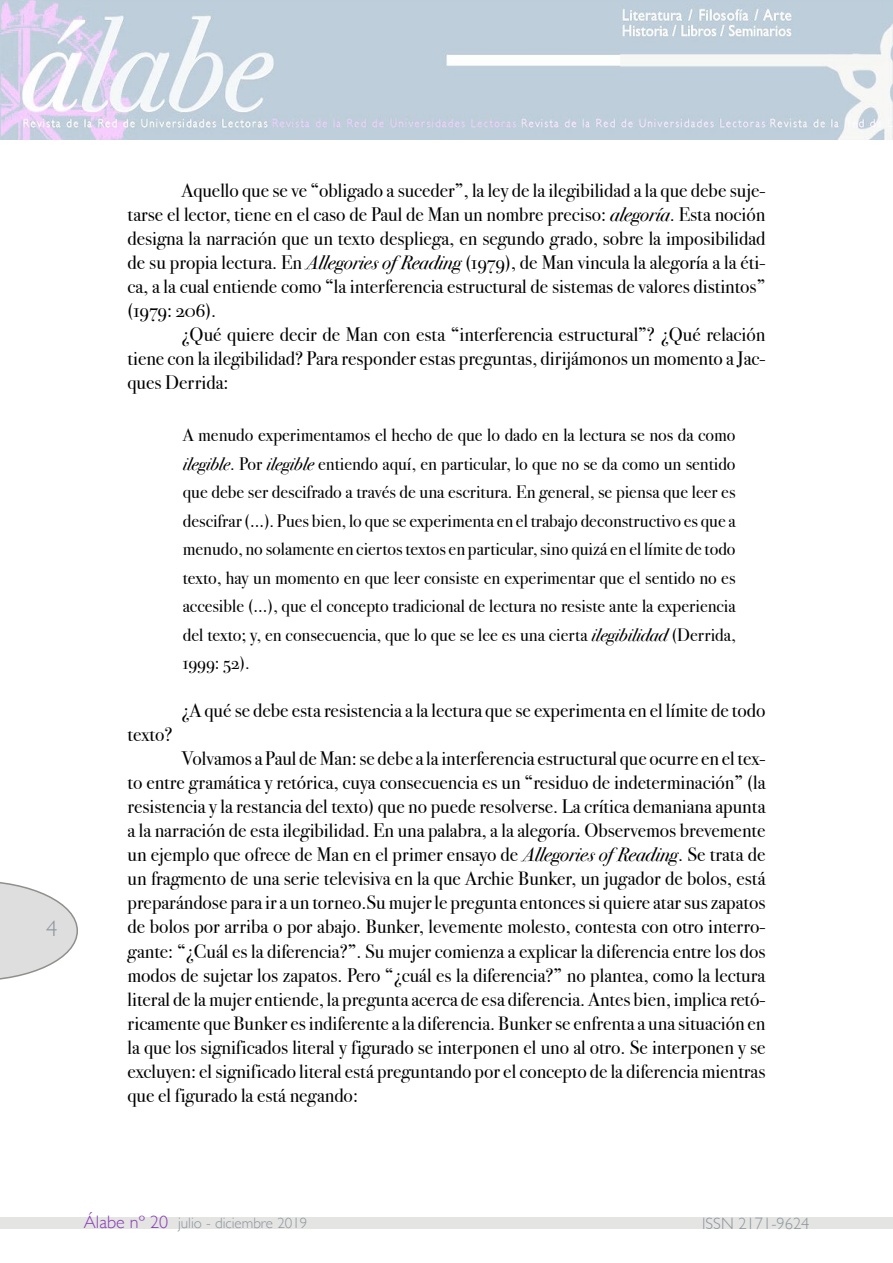
<style>
.page{position:relative;width:893px;height:1263px;background:#fff}
.page>*{position:absolute;margin:0;border:0;box-sizing:border-box;transform-origin:0 0}
.t1{font:300 22.5px "Gill Sans";color:#8a949d}
.t2{font:19.5px/24px "Bodoni Svty Two OSITCTT Book";color:#000;text-align:justify}
.t3{font:18px/28.5px "Bodoni Svty Two OSITCTT Book";color:#000;text-align:justify}
.t4{font:300 16.5px "Gill Sans";color:#8c959c}
.t5{font:300 15px "Gill Sans";color:#8c959c}
.s1{font-family:"Bodoni Svty Two OSITCTT Book It"}
.s2{font-size:18px;color:#893ab6}
</style>
<div class="page">
<svg style="left:0;top:882px;width:78px;height:98px"></svg>
<div style="left:0;top:1218px;width:893px;height:11px;background:#e4e4e3"></div>
<img style="left:0;top:0;width:893px;height:139px">
<p class="t1" style="left:46px;top:911px;width:13px">4</p>
<p class="t2" style="left:128px;top:178px;width:639px;text-indent:54px">Aquello que se ve “obligado a suceder”, la ley de la ilegibilidad a la que debe suje&shy;tarse el lector, tiene en el caso de Paul de Man un nombre preciso: <span class="s1">alegoría</span>. Esta noción designa la narración que un texto despliega, en segundo grado, sobre la imposibilidad de su propia lectura. En <span class="s1">Allegories of Reading</span> (1979), de Man vincula la alegoría a la éti&shy;ca, a la cual entiende como “la interferencia estructural de sistemas de valores distintos” (1979: 206).</p>
<p class="t2" style="left:128px;top:322px;width:639px;text-indent:54px">¿Qué quiere decir de Man con esta “interferencia estructural”? ¿Qué relación tiene con la ilegibilidad? Para responder estas preguntas, dirijámonos un momento a Jac&shy;ques Derrida:</p>
<p class="t3" style="left:183px;top:421px;width:554px">A menudo experimentamos el hecho de que lo dado en la lectura se nos da como <span class="s1">ilegible</span>. Por <span class="s1">ilegible</span> entiendo aquí, en particular, lo que no se da como un sentido que debe ser descifrado a través de una escritura. En general, se piensa que leer es descifrar (…). Pues bien, lo que se experimenta en el trabajo deconstructivo es que a menudo, no solamente en ciertos textos en particular, sino quizá en el límite de todo texto, hay un momento en que leer consiste en experimentar que el sentido no es accesible (…), que el concepto tradicional de lectura no resiste ante la experiencia del texto; y, en consecuencia, que lo que se lee es una cierta <span class="s1">ilegibilidad</span> (Derrida, 1999: 52).</p>
<p class="t2" style="left:182px;top:699px;width:585px">¿A qué se debe esta resistencia a la lectura que se experimenta en el límite de todo</p>
<p class="t2" style="left:128px;top:723px;width:46px">texto?</p>
<p class="t2" style="left:128px;top:747px;width:639px;text-indent:54px">Volvamos a Paul de Man: se debe a la interferencia estructural que ocurre en el tex&shy;to entre gramática y retórica, cuya consecuencia es un “residuo de indeterminación” (la resistencia y la restancia del texto) que no puede resolverse. La crítica demaniana apunta a la narración de esta ilegibilidad. En una palabra, a la alegoría. Observemos brevemente un ejemplo que ofrece de Man en el primer ensayo de <span class="s1">Allegories of Reading</span>. Se trata de un fragmento de una serie televisiva en la que Archie Bunker, un jugador de bolos, está preparándose para ir a un torneo.Su mujer le pregunta entonces si quiere atar sus zapatos de bolos por arriba o por abajo. Bunker, levemente molesto, contesta con otro interro&shy;gante: “¿Cuál es la diferencia?”. Su mujer comienza a explicar la diferencia entre los dos modos de sujetar los zapatos. Pero “¿cuál es la diferencia?” no plantea, como la lectura literal de la mujer entiende, la pregunta acerca de esa diferencia. Antes bien, implica retó&shy;ricamente que Bunker es indiferente a la diferencia. Bunker se enfrenta a una situación en la que los significados literal y figurado se interponen el uno al otro. Se interponen y se excluyen: el significado literal está preguntando por el concepto de la diferencia mientras que el figurado la está negando:</p>
<p class="t5" style="left:84px;top:1211px;width:225px"><span class="s2">Álabe nº 20</span> julio - diciembre 2019</p>
<p class="t4" style="left:702px;top:1211px;width:109px">ISSN 2171-9624</p>
</div>
